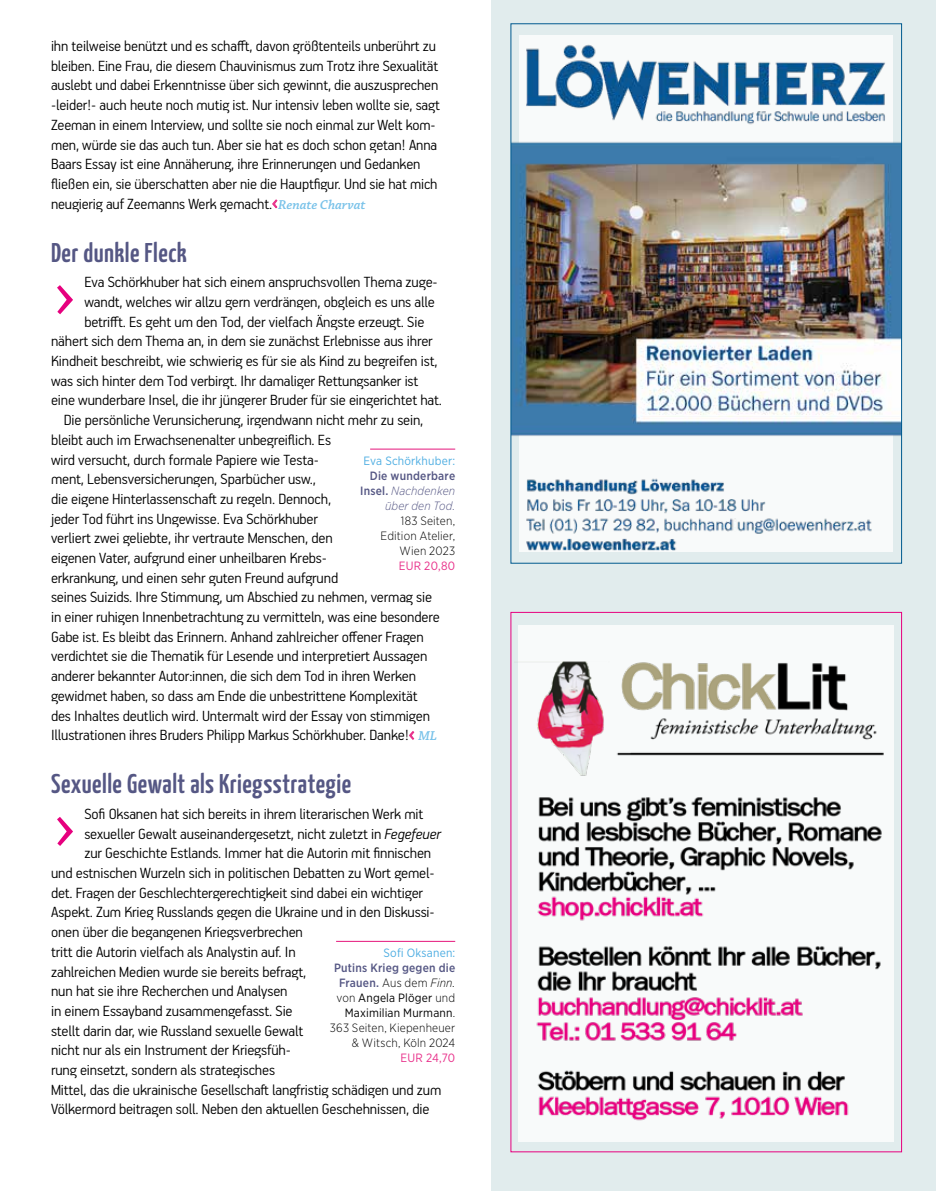
<style>
.page{position:relative;width:936px;height:1191px;background:#fff}
.page>*{position:absolute;margin:0;border:0;box-sizing:border-box;transform-origin:0 0}
.t1{font:67.95px "Euphemia CAS";color:#e6007e}
.t2{font:600 27px "Yanone Kaffeesatz";letter-spacing:.015em;color:#555784}
.t3{font:300 16.5px/19.6px "PF Handbook Pro";letter-spacing:-.01em;color:#000}
.t4{font:300 12px/15px "Gotham Narrow";letter-spacing:.015em;color:#000;text-align:right}
.t5{font:italic 300 12px/15px "Gotham Narrow";letter-spacing:.015em;color:#555784;text-align:right}
.t6{font:12px "Gotham Narrow";letter-spacing:.015em;color:#4dade2}
.t7{font:12px "Gotham Narrow";letter-spacing:.01em;color:#e8308a}
.s1{font-family:"Euphemia CAS";font-weight:400;font-size:18px;color:#e8308a}
.s2{font-family:"Chaparral Pro Semibold It Capt";font-weight:400;font-size:13.5px;color:#79c2e9}
.s3{font-weight:500;font-style:normal}
.s4{font-style:italic}
.s5{font-weight:500;color:#555784}
.s6{font-weight:400}
</style>
<div class="page">
<div style="left:491px;top:0;width:444px;height:1191px;background:#e1eced"></div>
<img style="left:512px;top:35px;width:387px;height:517px">
<img style="left:518px;top:633px;width:376px;height:509px">
<hr style="left:370px;top:448px;width:85px;height:2px;background:#e8308a">
<hr style="left:336px;top:941px;width:119px;height:1px;background:#e8308a">
<p class="t3" style="left:51px;top:35px;width:390px">ihn teilweise benützt und es schafft, davon größtenteils unberührt zu bleiben. Eine Frau, die diesem Chauvinismus zum Trotz ihre Sexualität auslebt und dabei Erkenntnisse über sich gewinnt, die auszusprechen -leider!- auch heute noch mutig ist. Nur intensiv leben wollte sie, sagt Zeeman in einem Interview, und sollte sie noch einmal zur Welt kom&shy;men, würde sie das auch tun. Aber sie hat es doch schon getan! Anna Baars Essay ist eine Annäherung, ihre Erinnerungen und Gedanken fließen ein, sie überschatten aber nie die Hauptfigur. Und sie hat mich neugierig auf Zeemanns Werk gemacht.<span class="s1">‹</span><span class="s2">Renate Charvat</span></p>
<h2 class="t2" style="left:51px;top:233px;width:137px">Der dunkle Fleck</h2>
<h1 class="t1" style="left:51px;top:243px;width:26px">›</h1>
<p class="t3" style="left:84px;top:272px;width:355px">Eva Schörkhuber hat sich einem anspruchsvollen Thema zuge-</p>
<p class="t3" style="left:84px;top:291px;width:352px">wandt, welches wir allzu gern verdrängen, obgleich es uns alle</p>
<p class="t3" style="left:84px;top:311px;width:341px">betrifft. Es geht um den Tod, der vielfach Ängste erzeugt. Sie</p>
<p class="t3" style="left:51px;top:331px;width:383px">nähert sich dem Thema an, in dem sie zunächst Erlebnisse aus ihrer</p>
<p class="t3" style="left:51px;top:350px;width:388px">Kindheit beschreibt, wie schwierig es für sie als Kind zu begreifen ist,</p>
<p class="t3" style="left:51px;top:370px;width:369px">was sich hinter dem Tod verbirgt. Ihr damaliger Rettungsanker ist</p>
<p class="t3" style="left:51px;top:390px;width:392px">eine wunderbare Insel, die ihr jüngerer Bruder für sie eingerichtet hat.</p>
<p class="t3" style="left:64px;top:409px;width:361px">Die persönliche Verunsicherung, irgendwann nicht mehr zu sein,</p>
<p class="t3" style="left:51px;top:429px;width:281px">bleibt auch im Erwachsenenalter unbegreiflich. Es</p>
<p class="t3" style="left:51px;top:449px;width:269px">wird versucht, durch formale Papiere wie Testa-</p>
<p class="t3" style="left:51px;top:469px;width:266px">ment, Lebensversicherungen, Sparbücher usw.,</p>
<p class="t3" style="left:51px;top:488px;width:281px">die eigene Hinterlassenschaft zu regeln. Dennoch,</p>
<p class="t3" style="left:51px;top:508px;width:268px">jeder Tod führt ins Ungewisse. Eva Schörkhuber</p>
<p class="t3" style="left:51px;top:528px;width:283px">verliert zwei geliebte, ihr vertraute Menschen, den</p>
<p class="t3" style="left:51px;top:547px;width:277px">eigenen Vater, aufgrund einer unheilbaren Krebs-</p>
<p class="t3" style="left:51px;top:567px;width:289px">erkrankung, und einen sehr guten Freund aufgrund</p>
<p class="t3" style="left:51px;top:587px;width:382px">seines Suizids. Ihre Stimmung, um Abschied zu nehmen, vermag sie</p>
<p class="t3" style="left:51px;top:606px;width:390px">in einer ruhigen Innenbetrachtung zu vermitteln, was eine besondere</p>
<p class="t3" style="left:51px;top:626px;width:374px">Gabe ist. Es bleibt das Erinnern. Anhand zahlreicher offener Fragen</p>
<p class="t3" style="left:51px;top:646px;width:378px">verdichtet sie die Thematik für Lesende und interpretiert Aussagen</p>
<p class="t3" style="left:51px;top:665px;width:366px">anderer bekannter Autor:innen, die sich dem Tod in ihren Werken</p>
<p class="t3" style="left:51px;top:685px;width:368px">gewidmet haben, so dass am Ende die unbestrittene Komplexität</p>
<p class="t3" style="left:51px;top:705px;width:380px">des Inhaltes deutlich wird. Untermalt wird der Essay von stimmigen</p>
<p class="t3" style="left:51px;top:724px;width:387px">Illustrationen ihres Bruders Philipp Markus Schörkhuber. Danke!<span class="s1">‹</span> <span class="s2">ML</span></p>
<h2 class="t2" style="left:51px;top:764px;width:301px">Sexuelle Gewalt als Kriegsstrategie</h2>
<h1 class="t1" style="left:51px;top:775px;width:26px">›</h1>
<p class="t6" style="left:363px;top:453px;width:93px">Eva Schörkhuber:</p>
<p class="t5" style="left:360px;top:467px;width:96px"><span class="s3">Die wunderbare<br>Insel.</span> Nachdenken über den Tod.</p>
<p class="t4" style="left:380px;top:512px;width:76px">183 Seiten,<br>Edition Atelier,<br>Wien 2023</p>
<p class="t7" style="left:399px;top:558px;width:58px">EUR 20,80</p>
<p class="t3" style="left:84px;top:803px;width:340px">Sofi Oksanen hat sich bereits in ihrem literarischen Werk mit</p>
<p class="t3" style="left:84px;top:823px;width:358px">sexueller Gewalt auseinandergesetzt, nicht zuletzt in <span class="s4">Fegefeuer</span></p>
<p class="t3" style="left:84px;top:843px;width:348px">zur Geschichte Estlands. Immer hat die Autorin mit finnischen</p>
<p class="t3" style="left:51px;top:862px;width:385px">und estnischen Wurzeln sich in politischen Debatten zu Wort gemel-</p>
<p class="t3" style="left:51px;top:882px;width:373px">det. Fragen der Geschlechtergerechtigkeit sind dabei ein wichtiger</p>
<p class="t3" style="left:51px;top:902px;width:385px">Aspekt. Zum Krieg Russlands gegen die Ukraine und in den Diskussi-</p>
<p class="t3" style="left:51px;top:921px;width:253px">onen über die begangenen Kriegsverbrechen</p>
<p class="t3" style="left:51px;top:941px;width:246px">tritt die Autorin vielfach als Analystin auf. In</p>
<p class="t3" style="left:51px;top:961px;width:257px">zahlreichen Medien wurde sie bereits befragt,</p>
<p class="t3" style="left:51px;top:980px;width:238px">nun hat sie ihre Recherchen und Analysen</p>
<p class="t3" style="left:51px;top:1000px;width:243px">in einem Essayband zusammengefasst. Sie</p>
<p class="t3" style="left:51px;top:1020px;width:254px">stellt darin dar, wie Russland sexuelle Gewalt</p>
<p class="t3" style="left:51px;top:1039px;width:241px">nicht nur als ein Instrument der Kriegsfüh-</p>
<p class="t3" style="left:51px;top:1059px;width:225px">rung einsetzt, sondern als strategisches</p>
<p class="t3" style="left:51px;top:1079px;width:392px">Mittel, das die ukrainische Gesellschaft langfristig schädigen und zum</p>
<p class="t3" style="left:51px;top:1098px;width:380px">Völkermord beitragen soll. Neben den aktuellen Geschehnissen, die</p>
<p class="t6" style="left:383px;top:945px;width:73px">Sofi Oksanen:</p>
<p class="t4" style="left:330px;top:960px;width:127px"><span class="s5">Putins Krieg gegen die<br>Frauen.</span> Aus dem <span class="s4">Finn. </span>von <span class="s6">Angela Plöger</span> und<br><span class="s6">Maximilian Murmann</span>.<br>363 Seiten, Kiepenheuer &amp; Witsch, Köln 2024</p>
<p class="t7" style="left:400px;top:1050px;width:56px">EUR 24,70</p>
</div>
